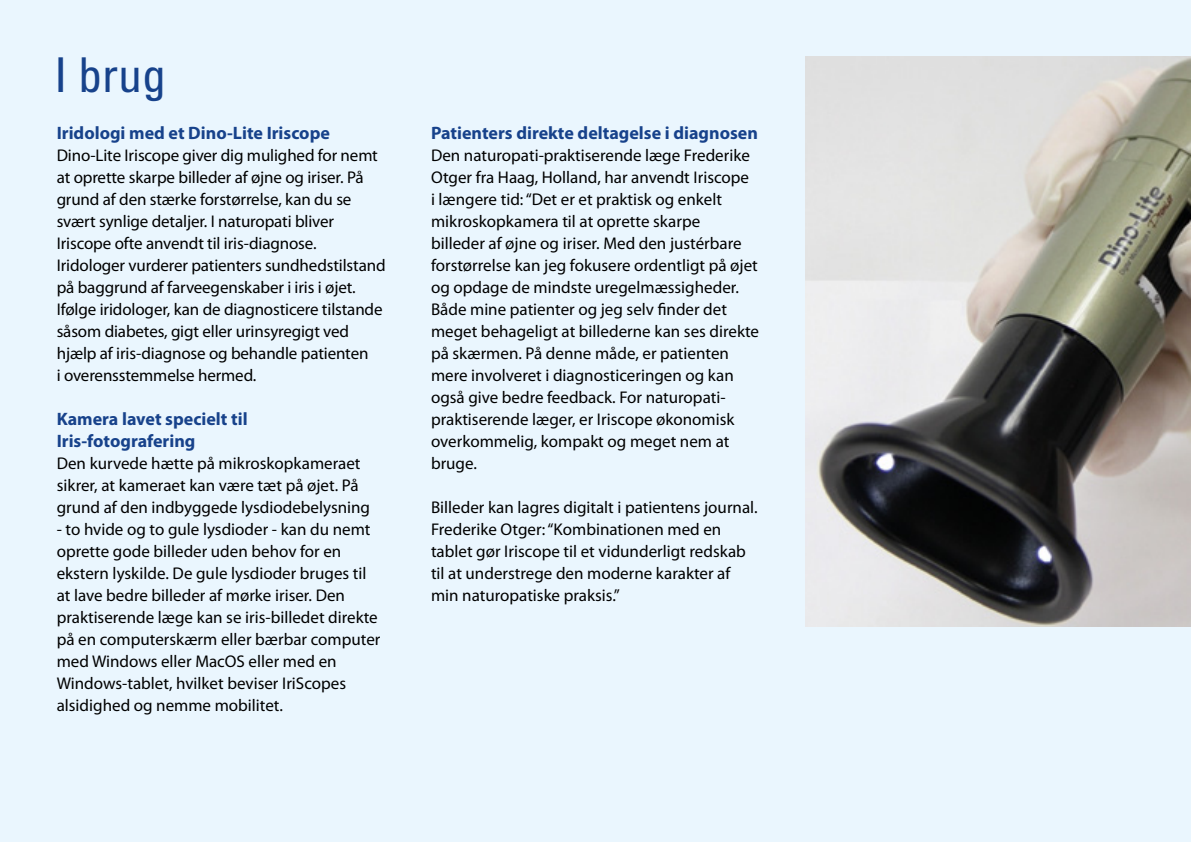
<style>
.page{position:relative;width:1191px;height:842px;background:#eaf6fe}
.page>*{position:absolute;margin:0;border:0;box-sizing:border-box;transform-origin:0 0}
.t1{font:condensed 48px "Univers LT Std";color:#17428b}
.t2{font:700 18px/22px "Myriad Pro";color:#17428b}
.t3{font:17px/22px "Myriad Pro";color:#000}
</style>
<div class="page">
<img style="left:805px;top:57px;width:386px;height:569px">
<h1 class="t1" style="left:54px;top:44px;width:113px">I brug</h1>
<p class="t2" style="left:57px;top:122px;width:275px">Iridologi med et Dino-Lite Iriscope</p>
<p class="t3" style="left:57px;top:145px;width:330px">Dino-Lite Iriscope giver dig mulighed for nemt at oprette skarpe billeder af øjne og iriser. På grund af den stærke forstørrelse, kan du se svært synlige detaljer. I naturopati bliver Iriscope ofte anvendt til iris-diagnose.<br>Iridologer vurderer patienters sundhedstilstand på baggrund af farveegenskaber i iris i øjet.<br>Ifølge iridologer, kan de diagnosticere tilstande såsom diabetes, gigt eller urinsyregigt ved hjælp af iris-diagnose og behandle patienten<br>i overensstemmelse hermed.</p>
<p class="t2" style="left:57px;top:408px;width:192px">Kamera lavet specielt til<br>Iris-fotografering</p>
<p class="t3" style="left:57px;top:453px;width:315px">Den kurvede hætte på mikroskopkameraet sikrer, at kameraet kan være tæt på øjet. På grund af den indbyggede lysdiodebelysning</p>
<p class="t3" style="left:57px;top:519px;width:325px">- to hvide og to gule lysdioder - kan du nemt oprette gode billeder uden behov for en ekstern lyskilde. De gule lysdioder bruges til at lave bedre billeder af mørke iriser. Den praktiserende læge kan se iris-billedet direkte på en computerskærm eller bærbar computer med Windows eller MacOS eller med en Windows-tablet, hvilket beviser IriScopes alsidighed og nemme mobilitet.</p>
<p class="t2" style="left:431px;top:122px;width:328px">Patienters direkte deltagelse i diagnosen</p>
<p class="t3" style="left:431px;top:145px;width:329px">Den naturopati-praktiserende læge Frederike Otger fra Haag, Holland, har anvendt Iriscope<br>i længere tid: “Det er et praktisk og enkelt mikroskopkamera til at oprette skarpe<br>billeder af øjne og iriser. Med den justérbare forstørrelse kan jeg fokusere ordentligt på øjet og opdage de mindste uregelmæssigheder.<br>Både mine patienter og jeg selv finder det meget behageligt at billederne kan ses direkte på skærmen. På denne måde, er patienten mere involveret i diagnosticeringen og kan også give bedre feedback. For naturopati&shy;praktiserende læger, er Iriscope økonomisk overkommelig, kompakt og meget nem at bruge.</p>
<p class="t3" style="left:431px;top:497px;width:328px">Billeder kan lagres digitalt i patientens journal.<br>Frederike Otger: “Kombinationen med en tablet gør Iriscope til et vidunderligt redskab til at understrege den moderne karakter af min naturopatiske praksis.”</p>
</div>
